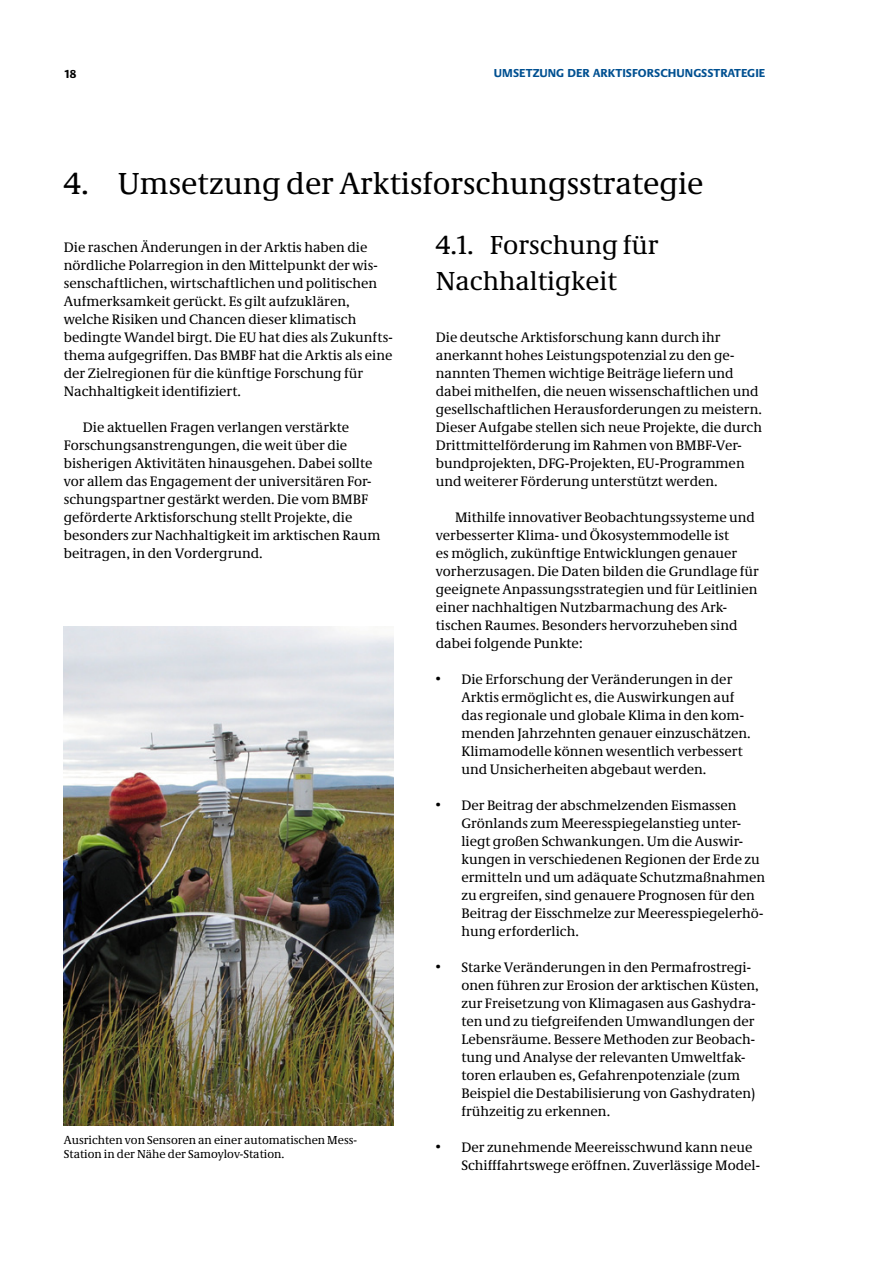
<style>
.page{position:relative;width:893px;height:1263px;background:#fff}
.page>*{position:absolute;margin:0;border:0;box-sizing:border-box;transform-origin:0 0}
.t1{font:31.5px "Neue Demos";color:#000}
.t2{font:27px/36px "Neue Demos";color:#000}
.LI_Label{font:14.25px/18px "Neue Demos";color:#000}
.t3{font:12px/14.4px "Neue Demos";color:#000}
.t4{font:700 12px "Neue Praxis";letter-spacing:.005em;color:#005091}
.t5{font:700 12px "Neue Praxis";color:#000}
</style>
<div class="page">
<img style="left:64px;top:626px;width:329px;height:500px">
<p class="t5" style="left:65px;top:67px;width:13px">18</p>
<p class="t4" style="left:494px;top:66px;width:273px">UMSETZUNG DER ARKTISFORSCHUNGSSTRATEGIE</p>
<h2 class="t1" style="left:64px;top:164px;width:641px">4. Umsetzung der Arktisforschungsstrategie</h2>
<p class="LI_Label" style="left:64px;top:238px;width:330px">Die raschen Änderungen in der Arktis haben die nördliche Polarregion in den Mittelpunkt der wis&shy;senschaftlichen, wirtschaftlichen und politischen Aufmerksamkeit gerückt. Es gilt aufzuklären, welche Risiken und Chancen dieser klimatisch bedingte Wandel birgt. Die EU hat dies als Zukunfts&shy;thema aufgegriffen. Das BMBF hat die Arktis als eine der Zielregionen für die künftige Forschung für Nachhaltigkeit identifiziert.</p>
<h3 class="t2" style="left:436px;top:227px;width:224px">4.1. Forschung für<br>Nachhaltigkeit</h3>
<p class="LI_Label" style="left:436px;top:328px;width:328px">Die deutsche Arktisforschung kann durch ihr anerkannt hohes Leistungspotenzial zu den ge&shy;nannten Themen wichtige Beiträge liefern und dabei mithelfen, die neuen wissenschaftlichen und gesellschaftlichen Herausforderungen zu meistern.<br>Dieser Aufgabe stellen sich neue Projekte, die durch Drittmittelförderung im Rahmen von BMBF-Ver&shy;bundprojekten, DFG-Projekten, EU-Programmen und weiterer Förderung unterstützt werden.</p>
<p class="LI_Label" style="left:64px;top:418px;width:310px;text-indent:19px">Die aktuellen Fragen verlangen verstärkte<br>Forschungsanstrengungen, die weit über die bisherigen Aktivitäten hinausgehen. Dabei sollte</p>
<p class="LI_Label" style="left:64px;top:490px;width:318px">schungspartner gestärkt werden. Die vom BMBF geförderte Arktisforschung stellt Projekte, die besonders zur Nachhaltigkeit im arktischen Raum beitragen, in den Vordergrund.</p>
<p class="LI_Label" style="left:64px;top:472px;width:309px">vor allem das Engagement der universitären For-</p>
<p class="LI_Label" style="left:436px;top:508px;width:325px;text-indent:19px">Mithilfe innovativer Beobachtungssysteme und verbesserter Klima- und Ökosystemmodelle ist<br>es möglich, zukünftige Entwicklungen genauer vorherzusagen. Die Daten bilden die Grundlage für geeignete Anpassungsstrategien und für Leitlinien</p>
<p class="LI_Label" style="left:436px;top:616px;width:303px">tischen Raumes. Besonders hervorzuheben sind dabei folgende Punkte:</p>
<p class="LI_Label" style="left:436px;top:670px;width:6px">•</p>
<p class="LI_Label" style="left:461px;top:670px;width:275px">Die Erforschung der Veränderungen in der<br>Arktis ermöglicht es, die Auswirkungen auf</p>
<p class="LI_Label" style="left:461px;top:724px;width:291px">menden Jahrzehnten genauer einzuschätzen.<br>Klimamodelle können wesentlich verbessert und Unsicherheiten abgebaut werden.</p>
<p class="LI_Label" style="left:436px;top:796px;width:6px">•</p>
<p class="LI_Label" style="left:461px;top:796px;width:277px">Der Beitrag der abschmelzenden Eismassen</p>
<p class="LI_Label" style="left:436px;top:598px;width:293px">einer nachhaltigen Nutzbarmachung des Ark-</p>
<p class="LI_Label" style="left:461px;top:706px;width:284px">das regionale und globale Klima in den kom-</p>
<p class="LI_Label" style="left:461px;top:814px;width:283px">Grönlands zum Meeresspiegelanstieg unter&shy;liegt großen Schwankungen. Um die Auswir-</p>
<p class="t3" style="left:64px;top:1132px;width:295px">Ausrichten von Sensoren an einer automatischen Mess-<br>Station in der Nähe der Samoylov-Station.</p>
<p class="LI_Label" style="left:436px;top:958px;width:6px">•</p>
<p class="LI_Label" style="left:461px;top:850px;width:305px">kungen in verschiedenen Regionen der Erde zu ermitteln und um adäquate Schutzmaßnahmen zu ergreifen, sind genauere Prognosen für den</p>
<p class="LI_Label" style="left:461px;top:922px;width:119px">hung erforderlich.</p>
<p class="LI_Label" style="left:461px;top:904px;width:304px">Beitrag der Eisschmelze zur Meeresspiegelerhö-</p>
<p class="LI_Label" style="left:461px;top:958px;width:291px">Starke Veränderungen in den Permafrostregi-</p>
<p class="LI_Label" style="left:461px;top:994px;width:296px">zur Freisetzung von Klimagasen aus Gashydra-</p>
<p class="LI_Label" style="left:461px;top:1030px;width:295px">Lebensräume. Bessere Methoden zur Beobach-</p>
<p class="LI_Label" style="left:461px;top:976px;width:299px">onen führen zur Erosion der arktischen Küsten,</p>
<p class="LI_Label" style="left:461px;top:1012px;width:295px">ten und zu tiefgreifenden Umwandlungen der</p>
<p class="LI_Label" style="left:461px;top:1048px;width:295px">tung und Analyse der relevanten Umweltfak&shy;toren erlauben es, Gefahrenpotenziale (zum Beispiel die Destabilisierung von Gashydraten) frühzeitig zu erkennen.</p>
<p class="LI_Label" style="left:436px;top:1138px;width:6px">•</p>
<p class="LI_Label" style="left:461px;top:1138px;width:300px">Der zunehmende Meereisschwund kann neue<br>Schifffahrtswege eröffnen. Zuverlässige Model-</p>
</div>
